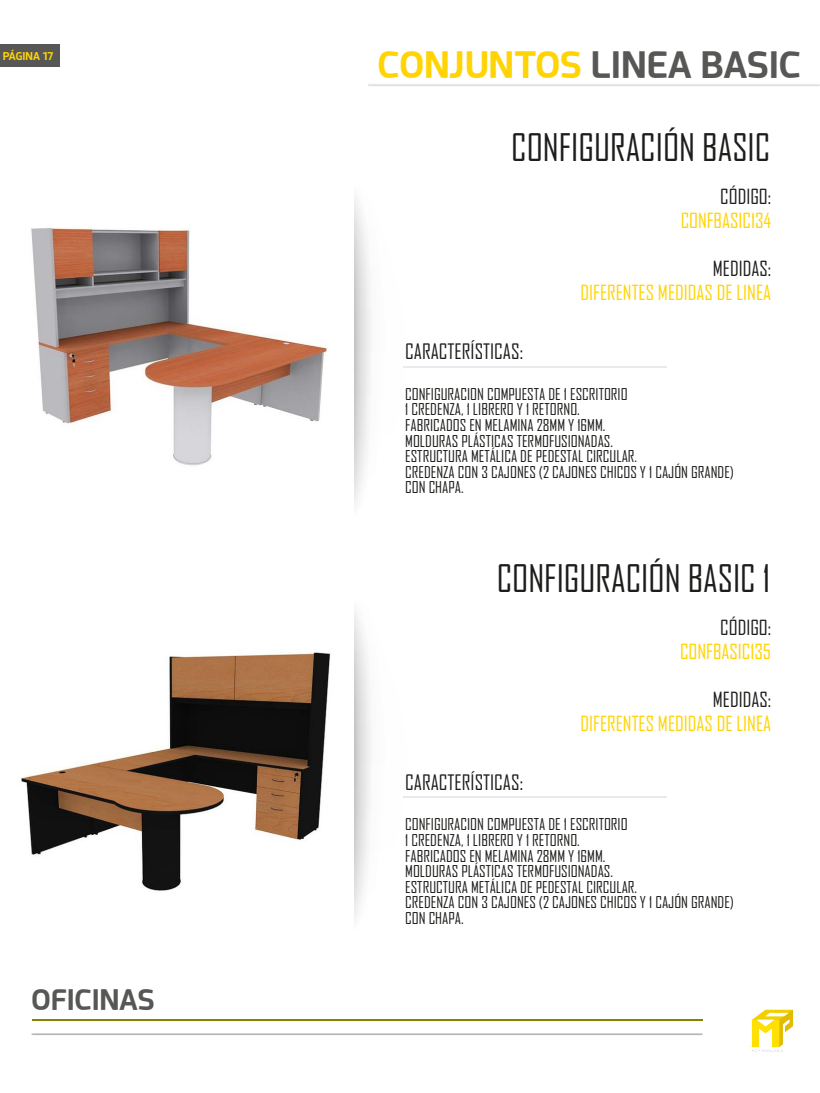
<style>
.page{position:relative;width:820px;height:1093px;background:#fff}
.page>*{position:absolute;margin:0;border:0;box-sizing:border-box;transform-origin:0 0}
.t1{font:36.4px "Agency FB";color:#1d1d1b}
.t2{font:700 36px "Acephimere";color:#575756}
.t3{font:700 28px "Acephimere";color:#575756}
.t4{font:20.4px "Agency FB";color:#1d1d1b}
.t5{font:20px "Agency FB";color:#ffd402}
.t6{font:20px "Agency FB";color:#1d1d1b}
.t7{font:15.6px/15.6px "Agency FB";color:#1d1d1b}
.t8{font:700 10.8px "Acephimere";color:#ffd402}
.s1{color:#ffd402}
</style>
<div class="page">
<svg style="left:354px;top:196px;width:52px;height:310px"></svg>
<svg style="left:354px;top:610px;width:52px;height:309px"></svg>
<div style="left:368px;top:84px;width:451px;height:2px;border:1px solid #e9eaee"></div>
<hr style="left:32px;top:1019px;width:670px;height:2px;background:#8c8001">
<div style="left:31px;top:1033px;width:671px;height:2px;border:1px solid #e9eaee"></div>
<img style="left:749px;top:1009px;width:44px;height:43px">
<div style="left:0;top:45px;width:60px;height:22px;background:#575756"></div>
<hr style="left:403px;top:366px;width:263px;height:1px;background:#e9eaee">
<hr style="left:403px;top:796px;width:263px;height:1px;background:#e9eaee">
<img style="left:31px;top:227px;width:296px;height:239px">
<img style="left:21px;top:652px;width:310px;height:239px">
<p class="t8" style="left:3px;top:48px;width:52px">PÁGINA 17</p>
<h2 class="t2" style="left:378px;top:40px;width:424px"><span class="s1">CONJUNTOS</span> LINEA BASIC</h2>
<h1 class="t1" style="left:511px;top:125px;width:260px">CONFIGURACIÓN BASIC</h1>
<p class="t6" style="left:720px;top:184px;width:52px">CÓDIGO:</p>
<p class="t5" style="left:680px;top:208px;width:92px">CONFBASIC134</p>
<p class="t6" style="left:712px;top:256px;width:60px">MEDIDAS:</p>
<p class="t5" style="left:580px;top:280px;width:192px">DIFERENTES MEDIDAS DE LINEA</p>
<h3 class="t4" style="left:405px;top:339px;width:119px">CARACTERÍSTICAS:</h3>
<p class="t7" style="left:405px;top:386px;width:330px">CONFIGURACION COMPUESTA DE 1 ESCRITORIO<br>1 CREDENZA, 1 LIBRERO Y 1 RETORNO.<br>FABRICADOS EN MELAMINA 28MM Y 16MM.<br>MOLDURAS PLÁSTICAS TERMOFUSIONADAS.<br>ESTRUCTURA METÁLICA DE PEDESTAL CIRCULAR.<br>CREDENZA CON 3 CAJONES (2 CAJONES CHICOS Y 1 CAJÓN GRANDE)<br>CON CHAPA.</p>
<h1 class="t1" style="left:496px;top:556px;width:275px">CONFIGURACIÓN BASIC 1</h1>
<p class="t6" style="left:720px;top:615px;width:52px">CÓDIGO:</p>
<p class="t5" style="left:679px;top:639px;width:92px">CONFBASIC135</p>
<p class="t6" style="left:712px;top:687px;width:60px">MEDIDAS:</p>
<p class="t5" style="left:580px;top:711px;width:192px">DIFERENTES MEDIDAS DE LINEA</p>
<h3 class="t3" style="left:32px;top:980px;width:124px">OFICINAS</h3>
<h3 class="t4" style="left:405px;top:770px;width:119px">CARACTERÍSTICAS:</h3>
<p class="t7" style="left:405px;top:816px;width:330px">CONFIGURACION COMPUESTA DE 1 ESCRITORIO<br>1 CREDENZA, 1 LIBRERO Y 1 RETORNO.<br>FABRICADOS EN MELAMINA 28MM Y 16MM.<br>MOLDURAS PLÁSTICAS TERMOFUSIONADAS.<br>ESTRUCTURA METÁLICA DE PEDESTAL CIRCULAR.<br>CREDENZA CON 3 CAJONES (2 CAJONES CHICOS Y 1 CAJÓN GRANDE)<br>CON CHAPA.</p>
</div>
